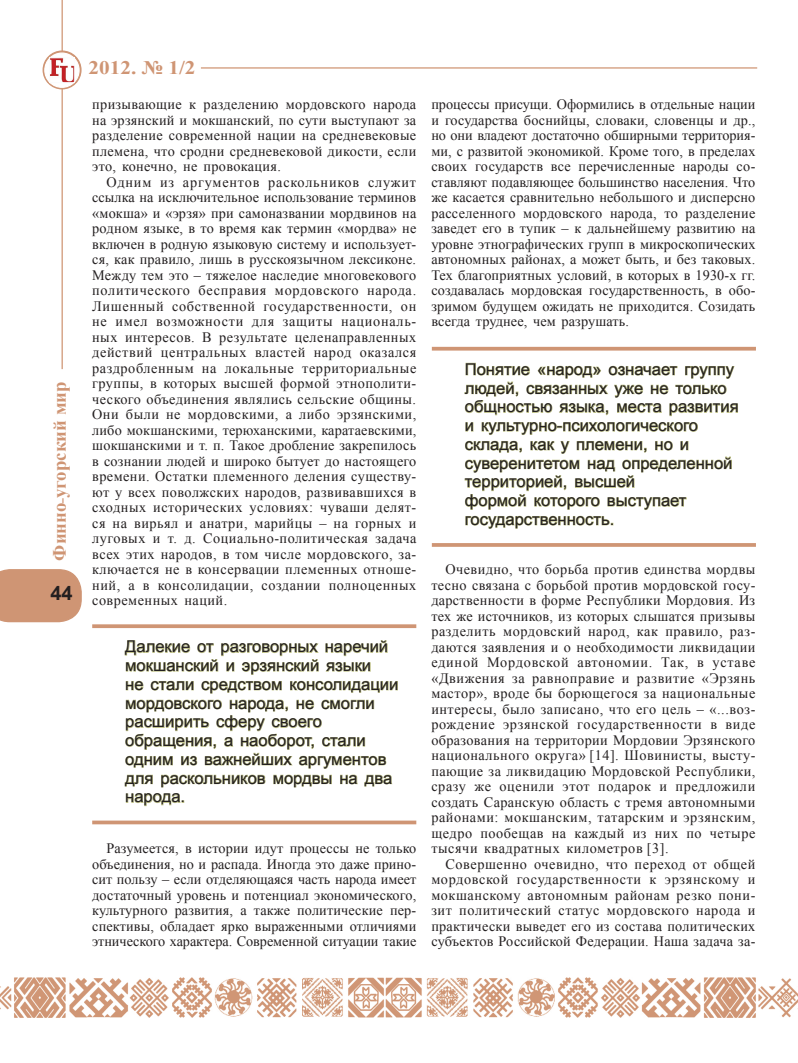
<style>
.page{position:relative;width:798px;height:1063px;background:#fff}
.page>*{position:absolute;margin:0;border:0;box-sizing:border-box;transform-origin:0 0}
.t1{font:700 20px "Arial";color:#231f20}
.t2{font:700 19.12px "Times New Roman";color:#cf9574;scale:1.11 1}
.t3{font:700 18.75px "Times New Roman";color:#cf9574}
.t4{font:700 18.75px "Times New Roman";color:#cf9574;scale:.5 1}
.Цитата{font:16.25px/18.8px "Arial";color:#231f20}
.Текст_научн{font:14.38px/15.5px "Times New Roman";letter-spacing:.02em;color:#231f20;text-align:justify}
</style>
<div class="page">
<img style="left:0;top:978px;width:797px;height:39px">
<svg style="left:92px;top:624px;width:324px;height:5px;fill:#cf9574"></svg>
<div style="left:92px;top:820px;width:324px;height:5px;background:#cf9574"></div>
<svg style="left:124px;top:640px;width:274px;height:166px"></svg>
<svg style="left:464px;top:363px;width:273px;height:53px"></svg>
<svg style="left:464px;top:422px;width:267px;height:88px"></svg>
<svg style="left:465px;top:516px;width:148px;height:13px"></svg>
<div style="left:431px;top:346px;width:324px;height:5px;background:#cf9574"></div>
<svg style="left:431px;top:543px;width:324px;height:4px"></svg>
<svg style="left:43px;top:51px;width:38px;height:38px"></svg>
<div style="left:43px;top:50px;width:38px;height:39px;border:1px solid #cf9574;border-radius:50%"></div>
<svg style="left:0;top:569px;width:82px;height:53px"></svg>
<hr style="left:61px;top:0;width:2px;height:369px;background:#cf9574">
<div style="left:45px;top:53px;width:34px;height:34px;background:#fff;border-radius:50%"></div>
<div style="left:44px;top:52px;width:36px;height:36px;border:1px solid #fff;border-radius:50%"></div>
<img style="left:51px;top:60px;width:21px;height:21px">
<div style="left:49px;top:58px;width:25px;height:25px;border:1px solid #fbfcfd"></div>
<hr style="left:201px;top:67px;width:555px;height:2px;background:#cf9574">
<p class="t3" style="left:46px;top:561px;width:181px;rotate:-90deg">Финно угорский мир</p>
<p class="t4" style="left:48px;top:503px;width:11px;rotate:-90deg">–</p>
<p class="t1" style="left:50px;top:580px;width:24px">44</p>
<p class="t2" style="left:88px;top:55px;width:98px">2012. № 1/2</p>
<p class="Текст_научн" style="left:92px;top:96px;width:325px">призывающие к разделению мордовского народа на эрзянский и мокшанский, по сути выступают за разделение современной нации на средневековые племена, что сродни средневековой дикости, если это, конечно, не провокация.</p>
<p class="Текст_научн" style="left:92px;top:174px;width:325px;text-indent:14px">Одним из аргументов раскольников служит ссылка на исключительное использование терминов «мокша» и «эрзя» при самоназвании мордвинов на родном языке, в то время как термин «мордва» не включен в родную языковую систему и использует&shy;ся, как правило, лишь в русскоязычном лексиконе.<br>Между тем это – тяжелое наследие многовекового политического бесправия мордовского народа.<br>Лишенный собственной государственности, он не имел возможности для защиты националь&shy;ных интересов. В результате целенаправленных действий центральных властей народ оказался раздробленным на локальные территориальные группы, в которых высшей формой этнополити&shy;ческого объединения являлись сельские общины.<br>Они были не мордовскими, а либо эрзянскими, либо мокшанскими, терюханскими, каратаевскими, шокшанскими и т. п. Такое дробление закрепилось в сознании людей и широко бытует до настоящего времени. Остатки племенного деления существу&shy;ют у всех поволжских народов, развивавшихся в сходных исторических условиях: чуваши делят&shy;ся на вирьял и анатри, марийцы – на горных и луговых и т. д. Социально-политическая задача всех этих народов, в том числе мордовского, за&shy;ключается не в консервации племенных отноше&shy;ний, а в консолидации, создании полноценных современных наций.</p>
<p class="Цитата" style="left:125px;top:638px;width:275px">Далекие от разговорных наречий мокшанский и эрзянский языки<br>не стали средством консолидации мордовского народа, не смогли расширить сферу своего обращения, а наоборот, стали одним из важнейших аргументов для раскольников мордвы на два народа.</p>
<p class="Текст_научн" style="left:92px;top:840px;width:325px;text-indent:14px">Разумеется, в истории идут процессы не только объединения, но и распада. Иногда это даже прино&shy;сит пользу – если отделяющаяся часть народа имеет достаточный уровень и потенциал экономического, культурного развития, а также политические пер&shy;спективы, обладает ярко выраженными отличиями этнического характера. Современной ситуации такие</p>
<p class="Текст_научн" style="left:431px;top:96px;width:325px">процессы присущи. Оформились в отдельные нации и государства боснийцы, словаки, словенцы и др., но они владеют достаточно обширными территория&shy;ми, с развитой экономикой. Кроме того, в пределах своих государств все перечисленные народы со&shy;ставляют подавляющее большинство населения. Что же касается сравнительно небольшого и дисперсно расселенного мордовского народа, то разделение заведет его в тупик – к дальнейшему развитию на уровне этнографических групп в микроскопических автономных районах, а может быть, и без таковых.<br>Тех благоприятных условий, в которых в 1930-х гг. создавалась мордовская государственность, в обо&shy;зримом будущем ожидать не приходится. Созидать всегда труднее, чем разрушать.</p>
<p class="Цитата" style="left:464px;top:360px;width:275px">Понятие «народ» означает группу людей, связанных уже не только общностью языка, места развития и культурно-психологического склада, как у племени, но и суверенитетом над определенной территорией, высшей<br>формой которого выступает государственность.</p>
<p class="Текст_научн" style="left:431px;top:561px;width:325px;text-indent:14px">Очевидно, что борьба против единства мордвы тесно связана с борьбой против мордовской госу&shy;дарственности в форме Республики Мордовия. Из тех же источников, из которых слышатся призывы разделить мордовский народ, как правило, раз&shy;даются заявления и о необходимости ликвидации единой Мордовской автономии. Так, в уставе «Движения за равноправие и развитие «Эрзянь мастор», вроде бы борющегося за национальные интересы, было записано, что его цель – «...воз&shy;рождение эрзянской государственности в виде образования на территории Мордовии Эрзянского национального округа» [14]. Шовинисты, высту&shy;пающие за ликвидацию Мордовской Республики, сразу же оценили этот подарок и предложили создать Саранскую область с тремя автономными районами: мокшанским, татарским и эрзянским, щедро пообещав на каждый из них по четыре тысячи квадратных километров [3].</p>
<p class="Текст_научн" style="left:431px;top:856px;width:325px;text-indent:14px">Совершенно очевидно, что переход от общей мордовской государственности к эрзянскому и мокшанскому автономным районам резко пони&shy;зит политический статус мордовского народа и практически выведет его из состава политических субъектов Российской Федерации. Наша задача за-</p>
</div>
